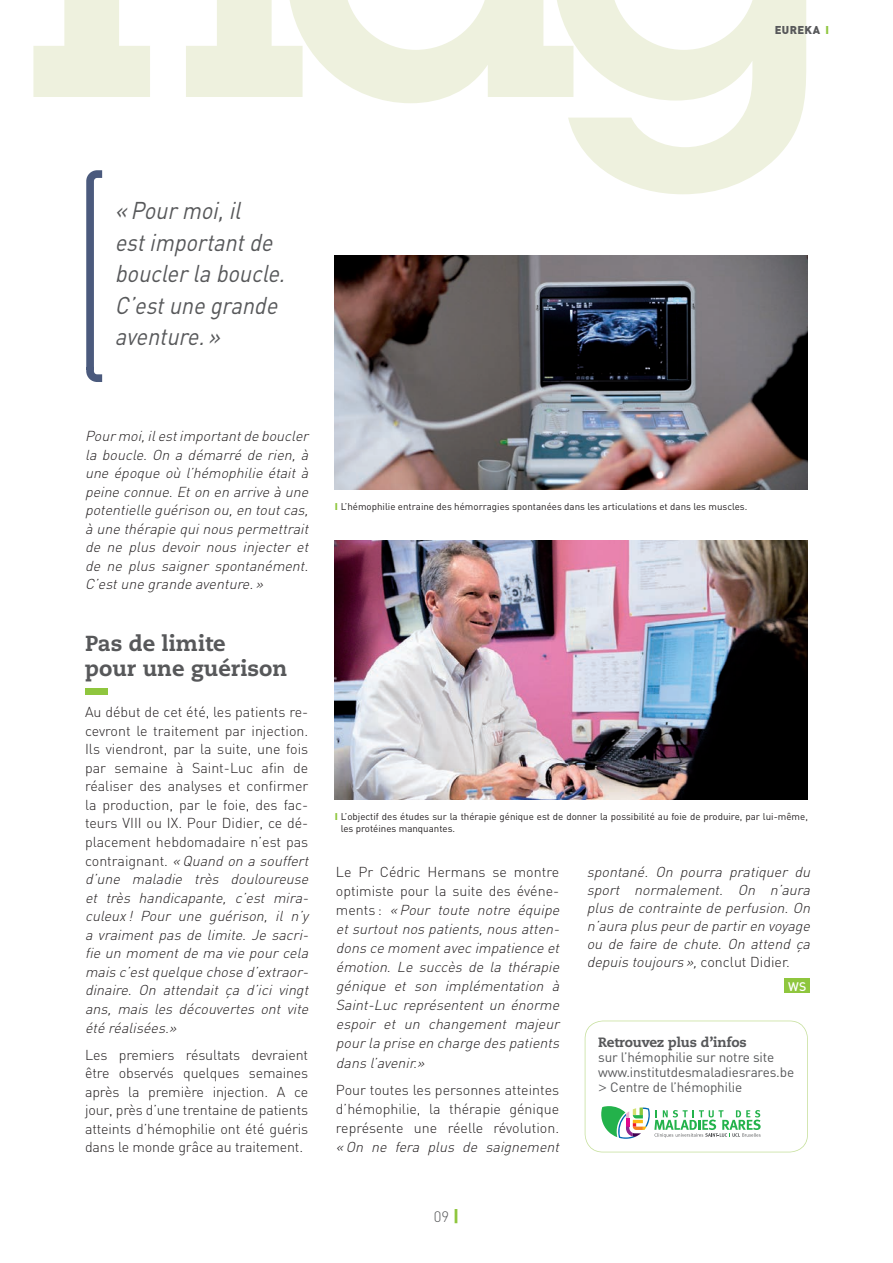
<style>
.page{position:relative;width:893px;height:1263px;background:#fff}
.page>*{position:absolute;margin:0;border:0;box-sizing:border-box;transform-origin:0 0}
.t1{font:italic 24px/31.5px "DIN";color:#57585a;scale:.9 1}
.t2{font:800 21.75px/24.6px "Caecilia LT Std";color:#57585a}
.t3{font:300 15px "DIN";color:#57585a}
.t4{font:italic 300 14.25px/18.6px "DIN";color:#231f20;text-align:justify}
.t5{font:300 14.25px/18.6px "DIN";letter-spacing:-.01em;color:#231f20;text-align:justify}
.t6{font:13.5px/15px "DIN";letter-spacing:-.01em;color:#57585a}
.t7{font:800 13.5px "Caecilia LT Std";letter-spacing:-.01em;color:#57585a}
.t8{font:500 12.3px "DIN";color:#fff}
.t9{font:900 11.25px "DIN";letter-spacing:.03em;color:#57585a}
.t10{font:9.75px/11.7px "DIN";color:#231f20}
.s1{color:#8fc63e}
.s2{font-style:normal}
.s3{font-weight:900;color:#8fc63e}
.s4{font-weight:900;font-size:16.5px;color:#8fc63e}
.s5{font-family:"Avenir"}
</style>
<div class="page">
<svg style="left:33px;top:0;width:773px;height:194px"></svg>
<div style="left:784px;top:978px;width:26px;height:15px;background:#8fc63e"></div>
<div style="left:85px;top:688px;width:22px;height:6px;background:#8fc63e"></div>
<svg style="left:86px;top:170px;width:16px;height:212px"></svg>
<img style="left:335px;top:255px;width:473px;height:234px">
<img style="left:335px;top:540px;width:473px;height:259px">
<svg style="left:585px;top:1020px;width:223px;height:132px"></svg>
<p class="t9" style="left:775px;top:22px;width:56px">EUREKA <span class="s1">I</span></p>
<h1 class="t1" style="left:115px;top:194px;width:197px">« Pourmoi,il estimportantde bouclerlaboucle.<br>C’estunegrande aventure.»</h1>
<p class="t4" style="left:85px;top:426px;width:228px">Pourmoi,ilestimportantde boucler la boucle. On a démarré de rien, à une époque où l’hémophilie était à peine connue.Eton en arrive à une potentielle guérison ou,en toutcas, à une thérapie quinous permettrait de ne plus devoir nous injecter et de ne plus saigner spontanément.<br>C’estune grande aventure.»</p>
<h2 class="t2" style="left:85px;top:631px;width:204px">Pas de limite<br>pour une guérison</h2>
<p class="t4" style="left:85px;top:702px;width:228px;text-align:left"><span class="s2">Au début de cet été, les patients re&shy;cevront le traitement par injection.<br>Ils viendront, par la suite, une fois par semaine à Saint-Luc afin de réaliser des analyses et confirmer la production, par le foie, des fac&shy;teurs VIII ou IX. Pour Didier, ce dé&shy;placement hebdomadaire n’est pas contraignant.</span> « Quand on a souffert d’une maladie très douloureuse et très handicapante, c’est mira&shy;culeux! Pour une guérison, il n’y a vraiment pas de limite. Je sacri&shy;fie un moment de ma vie pour cela mais c’estquelque chose d’extraor&shy;dinaire. On attendait ça d’ici vingt ans, mais les découvertes ont vite été réalisées.»</p>
<p class="t5" style="left:85px;top:1045px;width:225px">Les premiers résultats devraient être observés quelques semaines après la première injection. A ce jour, près d’une trentaine de patients atteints d’hémophilie ont été guéris dans le monde grâce au traitement.</p>
<p class="t10" style="left:335px;top:500px;width:414px"><span class="s3">I</span> L’hémophilie entraine des hémorragies spontanées dans les articulations et dans les muscles.</p>
<p class="t10" style="left:341px;top:811px;width:469px;text-indent:-6px"><span class="s3">I</span> L’objectif des études sur la thérapie génique est de donner la possibilité au foie de produire, par lui-même, les protéines manquantes.</p>
<p class="t4" style="left:336px;top:862px;width:228px;line-height:19px;text-align:left"><span class="s2">Le Pr Cédric Hermans se montre optimiste pour la suite des événe&shy;m e n t s :</span> « Pour toute notre équipe etsurtoutnos patients,nous atten&shy;dons ce momentavec impatience et émotion. Le succès de la thérapie génique et son implémentation à<br>Saint-Luc représentent un énorme espoir et un changement majeur pourla prise en charge des patients dans l’avenir.»</p>
<p class="t5" style="left:336px;top:1080px;width:225px;line-height:19px">Pour toutes les personnes atteintes d’hémophilie, la thérapie génique représente une réelle révolution.</p>
<p class="t4" style="left:336px;top:1138px;width:228px">« On ne fera plus de saignement</p>
<p class="t3" style="left:434px;top:1207px;width:27px">09 <span class="s4">|</span></p>
<p class="t4" style="left:587px;top:862px;width:228px;line-height:18px">spontané. On pourra pratiquer du sport normalement. On n’aura plus de contrainte de perfusion.On n’aura plus peurde partiren voyage ou de faire de chute. On attend ça depuis toujours »,<span class="s2">conclut Didier.</span></p>
<p class="t8" style="left:788px;top:978px;width:20px">WS</p>
<p class="t7" style="left:598px;top:1034px;width:150px">Retrouvez plus d’infos</p>
<p class="t6" style="left:598px;top:1049px;width:197px">sur l’hémophilie sur notre site www.institutdesmaladiesrares.be <span class="s5">&gt;</span> Centre de l’hémophilie</p>
</div>
